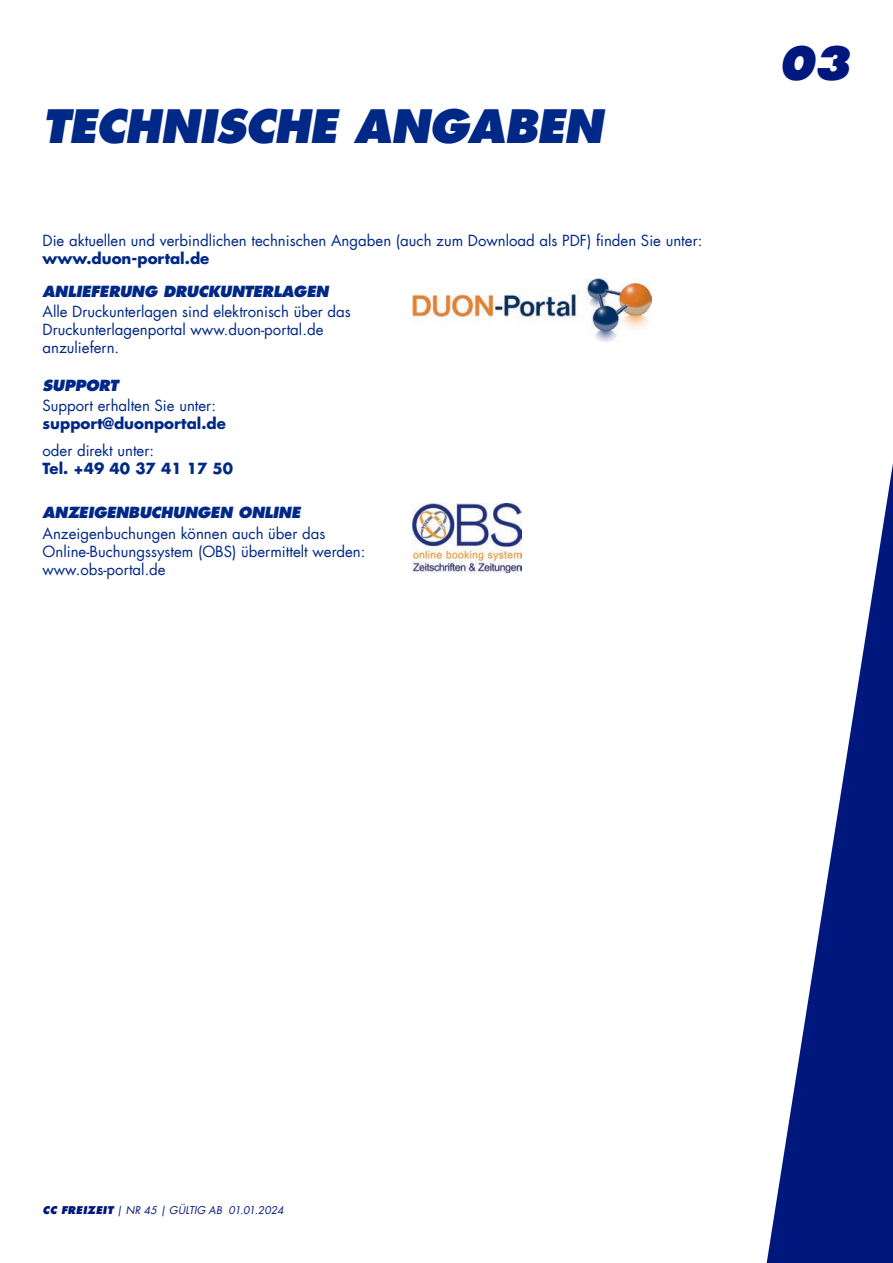
<style>
.page{position:relative;width:893px;height:1263px;background:#fff}
.page>*{position:absolute;margin:0;border:0;box-sizing:border-box;transform-origin:0 0}
.t1{font:italic 800 45px "Futura Com";letter-spacing:-.02em;color:#002887}
.t2{font:italic 800 45px "Futura Com";color:#00177d}
.t3{font:15px/18px "Futura Com";color:#002887}
.t4{font:italic 800 15px "Futura Com";letter-spacing:-.02em;color:#002887}
.t5{font:700 15px "Futura Com";color:#002887}
.t6{font:italic 10.5px "Futura Com";letter-spacing:.01em;color:#00177d}
.s1{font-weight:800}
</style>
<div class="page">
<svg style="left:767px;top:463px;width:126px;height:800px"></svg>
<img style="left:412px;top:279px;width:239px;height:63px">
<img style="left:412px;top:504px;width:109px;height:69px">
<h1 class="t1" style="left:43px;top:96px;width:562px">TECHNISCHE ANGABEN</h1>
<p class="t3" style="left:43px;top:232px;width:661px">Die aktuellen und verbindlichen technischen Angaben (auch zum Download als PDF) finden Sie unter:</p>
<p class="t5" style="left:43px;top:247px;width:168px">www.duon-portal.de</p>
<p class="t4" style="left:43px;top:281px;width:287px">ANLIEFERUNG DRUCKUNTERLAGEN</p>
<p class="t3" style="left:43px;top:303px;width:310px">Alle Druckunterlagen sind elektronisch über das<br>Druckunterlagenportal www.duon-portal.de anzuliefern.</p>
<p class="t4" style="left:43px;top:375px;width:77px">SUPPORT</p>
<p class="t3" style="left:43px;top:396px;width:175px">Support erhalten Sie unter:</p>
<p class="t5" style="left:43px;top:412px;width:185px">support@duonportal.de</p>
<p class="t3" style="left:43px;top:441px;width:113px">oder direkt unter:</p>
<p class="t5" style="left:43px;top:456px;width:192px">Tel. +49 40 37 41 17 50</p>
<p class="t4" style="left:43px;top:502px;width:259px">ANZEIGENBUCHUNGEN ONLINE</p>
<p class="t3" style="left:43px;top:524px;width:324px">Anzeigenbuchungen können auch über das<br>Online-Buchungssystem (OBS) übermittelt werden: www.obs-portal.de</p>
<h1 class="t2" style="left:778px;top:32px;width:74px">03</h1>
<p class="t6" style="left:43px;top:1203px;width:243px"><span class="s1">CC FREIZEIT</span> | NR 45 | GÜLTIG AB 01.01.2024</p>
</div>
